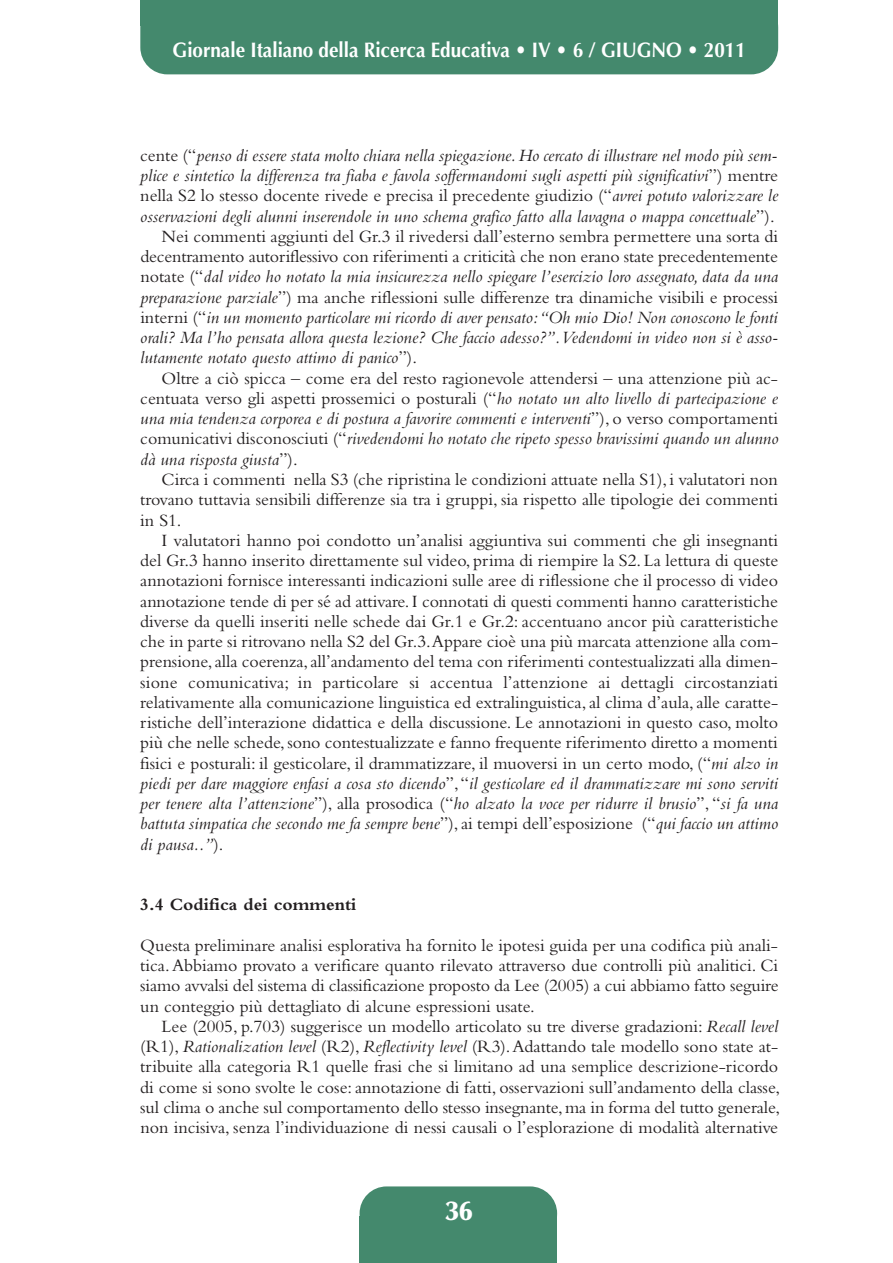
<style>
.page{position:relative;width:893px;height:1263px;background:#fff}
.page>*{position:absolute;margin:0;border:0;box-sizing:border-box;transform-origin:0 0}
.t1{font:900 27px "Optima";color:#fff}
.t2{font:700 21px "Optima";color:#fff;scale:.9 1}
.t3{font:18px "Bembo";color:#231f20}
.t4{font:italic 18px "Bembo";color:#231f20}
.t5{font:700 18px "Bembo";color:#231f20}
.s1{font-style:normal}
.s2{font-style:italic}
</style>
<div class="page">
<div style="left:140px;top:1px;width:638px;height:73px;background:#44896d;border-radius:27px"></div>
<div style="left:140px;top:0;width:638px;height:26px;background:#44896d"></div>
<div style="left:360px;top:1216px;width:197px;height:47px;background:#44896d"></div>
<div style="left:360px;top:1186px;width:197px;height:55px;background:#44896d;border-radius:27px"></div>
<p class="t2" style="left:173px;top:38px;width:638px">Giornale Italiano della Ricerca Educativa • IV • 6 / GIUGNO • 2011</p>
<p class="t4" style="left:140px;top:149px;width:639px"><span class="s1">cente (“</span>penso di essere stata molto chiara nella spiegazione. Ho cercato di illustrare nel modo più sem-</p>
<p class="t4" style="left:140px;top:169px;width:639px">plice e sintetico la differenza tra fiaba e favola soffermandomi sugli aspetti più significativi<span class="s1">”) mentre</span></p>
<p class="t3" style="left:140px;top:190px;width:639px">nella S2 lo stesso docente rivede e precisa il precedente giudizio (“<span class="s2">avrei potuto valorizzare le</span></p>
<p class="t4" style="left:140px;top:210px;width:636px">osservazioni degli alunni inserendole in uno schema grafico fatto alla lavagna o mappa concettuale<span class="s1">”).</span></p>
<p class="t3" style="left:162px;top:230px;width:618px">Nei commenti aggiunti del Gr.3 il rivedersi dall’esterno sembra permettere una sorta di</p>
<p class="t3" style="left:140px;top:250px;width:639px">decentramento autoriflessivo con riferimenti a criticità che non erano state precedentemente</p>
<p class="t4" style="left:140px;top:271px;width:639px"><span class="s1">notate (“</span>dal video ho notato la mia insicurezza nello spiegare l’esercizio loro assegnato, data da una</p>
<p class="t3" style="left:140px;top:291px;width:639px"><span class="s2">preparazione parziale</span>”) ma anche riflessioni sulle differenze tra dinamiche visibili e processi</p>
<p class="t4" style="left:140px;top:311px;width:639px"><span class="s1">interni (“</span>in un momento particolare mi ricordo di aver pensato: “Oh mio Dio! Non conoscono le fonti</p>
<p class="t4" style="left:140px;top:331px;width:639px">orali? Ma l’ho pensata allora questa lezione? Che faccio adesso?”. Vedendomi in video non si è asso-</p>
<p class="t4" style="left:140px;top:352px;width:278px">lutamente notato questo attimo di panico<span class="s1">”).</span></p>
<p class="t3" style="left:162px;top:372px;width:618px">Oltre a ciò spicca – come era del resto ragionevole attendersi – una attenzione più ac-</p>
<p class="t3" style="left:140px;top:392px;width:639px">centuata verso gli aspetti prossemici o posturali (“<span class="s2">ho notato un alto livello di partecipazione e</span></p>
<p class="t4" style="left:140px;top:412px;width:639px">una mia tendenza corporea e di postura a favorire commenti e interventi<span class="s1">”), o verso comportamenti</span></p>
<p class="t4" style="left:140px;top:433px;width:640px"><span class="s1">comunicativi disconosciuti (“</span>rivedendomi ho notato che ripeto spesso bravissimi quando un alunno</p>
<p class="t4" style="left:140px;top:453px;width:159px">dà una risposta giusta<span class="s1">”).</span></p>
<p class="t3" style="left:162px;top:473px;width:618px">Circa i commenti nella S3 (che ripristina le condizioni attuate nella S1), i valutatori non</p>
<p class="t3" style="left:140px;top:493px;width:639px">trovano tuttavia sensibili differenze sia tra i gruppi, sia rispetto alle tipologie dei commenti</p>
<p class="t3" style="left:140px;top:514px;width:43px">in S1.</p>
<p class="t3" style="left:162px;top:534px;width:618px">I valutatori hanno poi condotto un’analisi aggiuntiva sui commenti che gli insegnanti</p>
<p class="t3" style="left:140px;top:554px;width:639px">del Gr.3 hanno inserito direttamente sul video, prima di riempire la S2. La lettura di queste</p>
<p class="t3" style="left:140px;top:574px;width:639px">annotazioni fornisce interessanti indicazioni sulle aree di riflessione che il processo di video</p>
<p class="t3" style="left:140px;top:595px;width:639px">annotazione tende di per sé ad attivare. I connotati di questi commenti hanno caratteristiche</p>
<p class="t3" style="left:140px;top:615px;width:639px">diverse da quelli inseriti nelle schede dai Gr.1 e Gr.2: accentuano ancor più caratteristiche</p>
<p class="t3" style="left:140px;top:635px;width:639px">che in parte si ritrovano nella S2 del Gr.3.Appare cioè una più marcata attenzione alla com-</p>
<p class="t3" style="left:140px;top:655px;width:639px">prensione, alla coerenza, all’andamento del tema con riferimenti contestualizzati alla dimen-</p>
<p class="t3" style="left:140px;top:676px;width:639px">sione comunicativa; in particolare si accentua l’attenzione ai dettagli circostanziati</p>
<p class="t3" style="left:140px;top:696px;width:639px">relativamente alla comunicazione linguistica ed extralinguistica, al clima d’aula, alle caratte-</p>
<p class="t3" style="left:140px;top:716px;width:639px">ristiche dell’interazione didattica e della discussione. Le annotazioni in questo caso, molto</p>
<p class="t3" style="left:140px;top:736px;width:639px">più che nelle schede, sono contestualizzate e fanno frequente riferimento diretto a momenti</p>
<p class="t3" style="left:140px;top:757px;width:639px">fisici e posturali: il gesticolare, il drammatizzare, il muoversi in un certo modo, (“<span class="s2">mi alzo in</span></p>
<p class="t4" style="left:140px;top:777px;width:639px">piedi per dare maggiore enfasi a cosa sto dicendo<span class="s1">”, “</span>il gesticolare ed il drammatizzare mi sono serviti</p>
<p class="t4" style="left:140px;top:797px;width:639px">per tenere alta l’attenzione<span class="s1">”), alla prosodica (“</span>ho alzato la voce per ridurre il brusio<span class="s1">”, “</span>si fa una</p>
<p class="t4" style="left:140px;top:817px;width:639px">battuta simpatica che secondo me fa sempre bene<span class="s1">”), ai tempi dell’esposizione (“</span>qui faccio un attimo</p>
<p class="t4" style="left:140px;top:838px;width:85px">di pausa..”<span class="s1">).</span></p>
<p class="t5" style="left:140px;top:898px;width:218px">3.4 Codifica dei commenti</p>
<p class="t3" style="left:140px;top:939px;width:639px">Questa preliminare analisi esplorativa ha fornito le ipotesi guida per una codifica più anali-</p>
<p class="t3" style="left:140px;top:959px;width:639px">tica. Abbiamo provato a verificare quanto rilevato attraverso due controlli più analitici. Ci</p>
<p class="t3" style="left:140px;top:979px;width:640px">siamo avvalsi del sistema di classificazione proposto da Lee (2005) a cui abbiamo fatto seguire</p>
<p class="t3" style="left:140px;top:1000px;width:396px">un conteggio più dettagliato di alcune espressioni usate.</p>
<p class="t3" style="left:162px;top:1020px;width:618px">Lee (2005, p.703) suggerisce un modello articolato su tre diverse gradazioni: <span class="s2">Recall level</span></p>
<p class="t3" style="left:140px;top:1040px;width:639px">(R1), <span class="s2">Rationalization level</span> (R2), <span class="s2">Reflectivity level</span> (R3). Adattando tale modello sono state at-</p>
<p class="t3" style="left:140px;top:1060px;width:639px">tribuite alla categoria R1 quelle frasi che si limitano ad una semplice descrizione-ricordo</p>
<p class="t3" style="left:140px;top:1081px;width:641px">di come si sono svolte le cose: annotazione di fatti, osservazioni sull’andamento della classe,</p>
<p class="t3" style="left:140px;top:1101px;width:641px">sul clima o anche sul comportamento dello stesso insegnante, ma in forma del tutto generale,</p>
<p class="t3" style="left:140px;top:1121px;width:639px">non incisiva, senza l’individuazione di nessi causali o l’esplorazione di modalità alternative</p>
<p class="t1" style="left:445px;top:1200px;width:28px">36</p>
</div>
